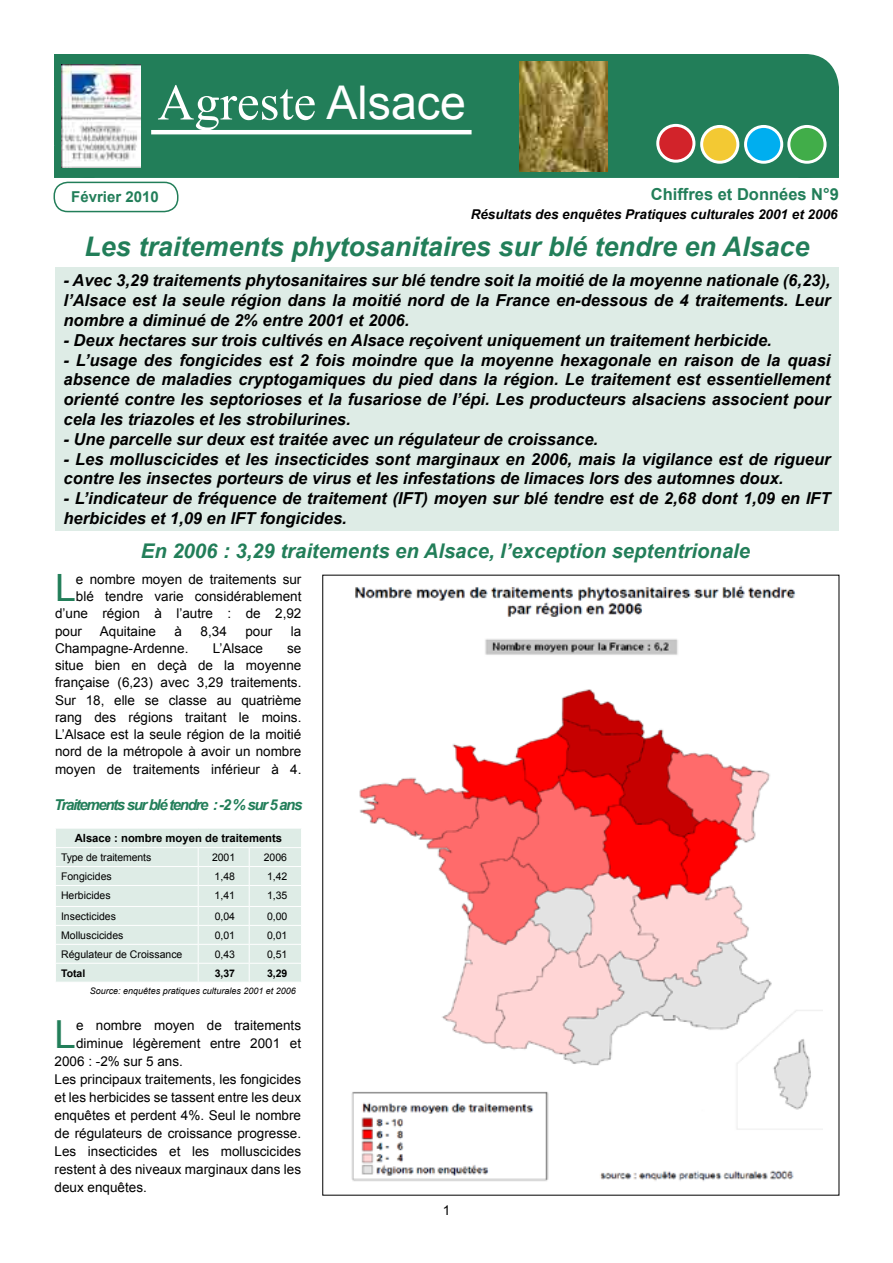
<style>
.page{position:relative;width:893px;height:1263px;background:#fff}
.page>*{position:absolute;margin:0;border:0;box-sizing:border-box;transform-origin:0 0}
.t1{font:51px "Times New Roman";color:#fff}
.t2{font:38.7px "Arial";color:#227e59}
.t3{font:37.65px "Arial";color:#227e59}
.t4{font:italic 700 27px "Arial";color:#227e59}
.t5{font:italic 700 20.25px "Arial";color:#227e59}
.t6{font:italic 700 16.5px/19.8px "Arial";color:#000;text-align:justify}
.t7{font:700 16.5px "Arial";color:#227e59}
.t8{font:italic 700 15px "Arial";letter-spacing:-.09em;color:#227e59}
.t9{font:700 15px "Arial";color:#227e59}
.t10{font:13.5px/17.2px "Arial";color:#000;text-align:justify}
.t11{font:italic 700 13.5px "Arial";color:#000}
.t12{font:700 11.25px "Arial";color:#000}
.t13{font:10.5px "Arial";color:#000}
.t14{font:700 10.5px "Arial";color:#000}
.t15{font:italic 9px "Arial";color:#000}
.s1{font-family:"Arial";font-size:46.5px}
</style>
<div class="page">
<div style="left:54px;top:54px;width:41px;height:32px;background:#227e59"></div>
<div style="left:54px;top:146px;width:41px;height:32px;background:#227e59"></div>
<div style="left:798px;top:146px;width:41px;height:32px;background:#227e59"></div>
<div style="left:54px;top:54px;width:785px;height:124px;background:#227e59;border-radius:34px"></div>
<div style="left:658px;top:125px;width:36px;height:36px;background:#d2232a;border-radius:50%"></div>
<div style="left:656px;top:124px;width:39px;height:39px;border:3px solid #fff;border-radius:50%"></div>
<div style="left:702px;top:126px;width:36px;height:36px;background:#f3c933;border-radius:50%"></div>
<div style="left:700px;top:125px;width:39px;height:39px;border:3px solid #fff;border-radius:50%"></div>
<div style="left:745px;top:126px;width:37px;height:36px;background:#00aeef;border-radius:50%"></div>
<div style="left:744px;top:125px;width:39px;height:39px;border:3px solid #fff;border-radius:50%"></div>
<div style="left:789px;top:126px;width:36px;height:36px;background:#41ad49;border-radius:50%"></div>
<div style="left:787px;top:125px;width:39px;height:39px;border:3px solid #fff;border-radius:50%"></div>
<hr style="left:151px;top:130px;width:321px;height:4px;background:#fff">
<img style="left:62px;top:65px;width:78px;height:102px">
<img style="left:520px;top:62px;width:87px;height:109px">
<div style="left:54px;top:182px;width:124px;height:30px;border:2px solid #227e59;border-radius:14px"></div>
<div style="left:55px;top:267px;width:784px;height:264px;background:#deece6"></div>
<svg style="left:56px;top:828px;width:245px;height:154px;background:#dfede7"></svg>
<img style="left:351px;top:585px;width:472px;height:596px">
<h1 class="t1" style="left:158px;top:68px;width:310px">Agreste <span class="s1">Alsace</span></h1>
<p class="t9" style="left:71px;top:186px;width:89px">Février 2010</p>
<p class="t7" style="left:651px;top:183px;width:190px">Chiffres et Données N°9</p>
<h3 class="t4" style="left:84px;top:229px;width:727px">Les traitements phytosanitaires sur blé tendre en Alsace</h3>
<p class="t6" style="left:64px;top:271px;width:768px">- Avec 3,29 traitements phytosanitaires sur blé tendre soit la moitié de la moyenne nationale (6,23), l’Alsace est la seule région dans la moitié nord de la France en-dessous de 4 traitements. Leur nombre a diminué de 2% entre 2001 et 2006.</p>
<p class="t6" style="left:64px;top:331px;width:710px">- Deux hectares sur trois cultivés en Alsace reçoivent uniquement un traitement herbicide.</p>
<p class="t6" style="left:64px;top:350px;width:768px">- L’usage des fongicides est 2 fois moindre que la moyenne hexagonale en raison de la quasi absence de maladies cryptogamiques du pied dans la région. Le traitement est essentiellement orienté contre les septorioses et la fusariose de l’épi. Les producteurs alsaciens associent pour cela les triazoles et les strobilurines.</p>
<p class="t6" style="left:64px;top:430px;width:536px">- Une parcelle sur deux est traitée avec un régulateur de croissance.</p>
<p class="t6" style="left:64px;top:449px;width:768px">- Les molluscicides et les insecticides sont marginaux en 2006, mais la vigilance est de rigueur contre les insectes porteurs de virus et les infestations de limaces lors des automnes doux.</p>
<p class="t6" style="left:64px;top:489px;width:768px">- L’indicateur de fréquence de traitement (IFT) moyen sur blé tendre est de 2,68 dont 1,09 en IFT herbicides et 1,09 en IFT fongicides.</p>
<p class="t11" style="left:471px;top:205px;width:368px">Résultats des enquêtes Pratiques culturales 2001 et 2006</p>
<p class="t5" style="left:141px;top:537px;width:611px">En 2006 : 3,29 traitements en Alsace, l’exception septentrionale</p>
<h3 class="t3" style="left:55px;top:563px;width:22px">L</h3>
<p class="t10" style="left:76px;top:571px;width:227px">e nombre moyen de traitements sur</p>
<p class="t10" style="left:76px;top:588px;width:227px">blé tendre varie considérablement</p>
<p class="t10" style="left:55px;top:605px;width:248px">d’une région à l’autre : de 2,92</p>
<p class="t10" style="left:55px;top:622px;width:29px">pour</p>
<p class="t10" style="left:100px;top:622px;width:58px">Aquitaine</p>
<p class="t10" style="left:175px;top:622px;width:9px">à</p>
<p class="t10" style="left:201px;top:622px;width:28px">8,34</p>
<p class="t10" style="left:245px;top:622px;width:29px">pour</p>
<p class="t10" style="left:291px;top:622px;width:12px">la</p>
<p class="t10" style="left:55px;top:640px;width:135px">Champagne-Ardenne.</p>
<p class="t10" style="left:213px;top:640px;width:52px">L’Alsace</p>
<p class="t10" style="left:55px;top:640px;width:248px;text-indent:232px">se situe bien en deçà de la moyenne française (6,23) avec 3,29 traitements.<br>Sur 18, elle se classe au quatrième rang des régions traitant le moins.<br>L’Alsace est la seule région de la moitié nord de la métropole à avoir un nombre moyen de traitements inférieur à 4.</p>
<p class="t8" style="left:54px;top:795px;width:250px">Traitements sur blé tendre : -2 % sur 5 ans</p>
<p class="t12" style="left:75px;top:830px;width:209px">Alsace : nombre moyen de traitements</p>
<p class="t13" style="left:61px;top:850px;width:92px">Type de traitements</p>
<p class="t13" style="left:212px;top:850px;width:25px">2001</p>
<p class="t13" style="left:264px;top:850px;width:25px">2006</p>
<p class="t13" style="left:61px;top:869px;width:52px">Fongicides</p>
<p class="t13" style="left:215px;top:869px;width:22px">1,48</p>
<p class="t13" style="left:267px;top:869px;width:22px">1,42</p>
<p class="t13" style="left:61px;top:888px;width:51px">Herbicides</p>
<p class="t13" style="left:215px;top:888px;width:22px">1,41</p>
<p class="t13" style="left:267px;top:888px;width:22px">1,35</p>
<p class="t13" style="left:61px;top:909px;width:56px">Insecticides</p>
<p class="t13" style="left:215px;top:909px;width:22px">0,04</p>
<p class="t13" style="left:267px;top:909px;width:22px">0,00</p>
<p class="t13" style="left:61px;top:928px;width:64px">Molluscicides</p>
<p class="t13" style="left:215px;top:928px;width:22px">0,01</p>
<p class="t13" style="left:267px;top:928px;width:22px">0,01</p>
<p class="t13" style="left:61px;top:947px;width:123px">Régulateur de Croissance</p>
<p class="t13" style="left:215px;top:947px;width:22px">0,43</p>
<p class="t13" style="left:267px;top:947px;width:22px">0,51</p>
<p class="t14" style="left:61px;top:966px;width:26px">Total</p>
<p class="t14" style="left:215px;top:966px;width:22px">3,37</p>
<p class="t14" style="left:267px;top:966px;width:22px">3,29</p>
<p class="t15" style="left:90px;top:985px;width:208px">Source: enquêtes pratiques culturales 2001 et 2006</p>
<h2 class="t2" style="left:55px;top:1009px;width:23px">L</h2>
<p class="t10" style="left:76px;top:1017px;width:227px">e nombre moyen de traitements</p>
<p class="t10" style="left:76px;top:1035px;width:227px">diminue légèrement entre 2001 et</p>
<p class="t10" style="left:55px;top:1053px;width:130px">2006 : -2% sur 5 ans.</p>
<p class="t10" style="left:55px;top:1071px;width:248px">Les principaux traitements, les fongicides</p>
<p class="t10" style="left:55px;top:1089px;width:248px">et les herbicides se tassent entre les deux</p>
<p class="t10" style="left:55px;top:1107px;width:248px">enquêtes et perdent 4%. Seul le nombre</p>
<p class="t10" style="left:55px;top:1125px;width:248px">de régulateurs de croissance progresse.</p>
<p class="t10" style="left:55px;top:1143px;width:248px">Les insecticides et les molluscicides</p>
<p class="t10" style="left:55px;top:1161px;width:248px">restent à des niveaux marginaux dans les</p>
<p class="t10" style="left:55px;top:1179px;width:94px">deux enquêtes.</p>
<p class="t10" style="left:443px;top:1202px;width:9px">1</p>
</div>
